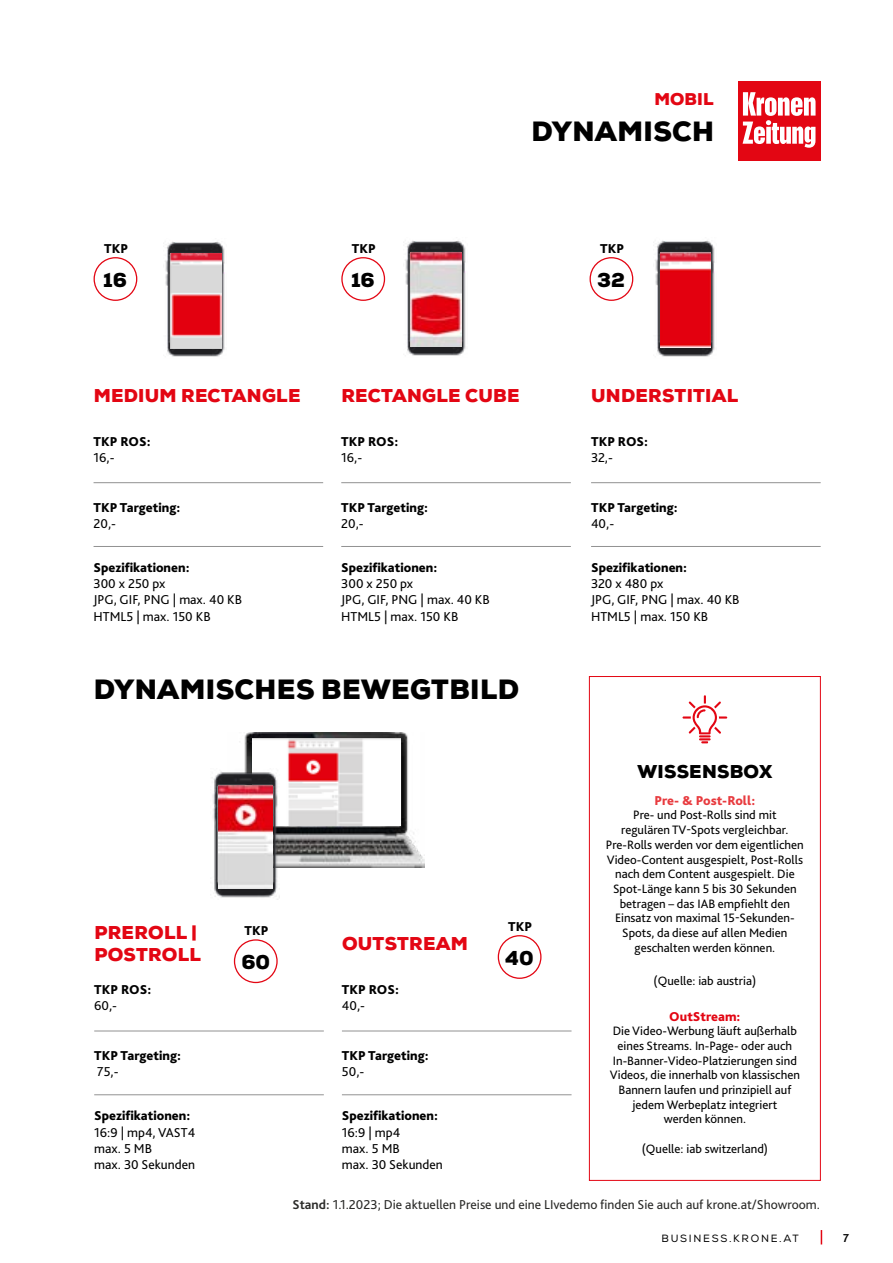
<style>
.page{position:relative;width:893px;height:1263px;background:#fff}
.page>*{position:absolute;margin:0;border:0;box-sizing:border-box;transform-origin:0 0}
.t1{font:900 27px "Nexa";letter-spacing:.015em;color:#000}
.t2{font:900 19.5px "Nexa";color:#000}
.t3{font:900 18px/21.6px "Nexa";letter-spacing:.015em;color:#e30613}
.t4{font:900 18px "Nexa";letter-spacing:.015em;color:#000}
.t5{font:900 16.5px "Nexa";letter-spacing:.005em;color:#e30613}
.t6{font:13.5px/16.2px "Bliss Pro";color:#000}
.t7{font:800 13.5px "Bliss Pro";color:#000}
.t8{font:13.5px "Bliss Pro";color:#2a2a28}
.t9{font:800 13.5px "Bliss Pro";color:#e83b3f}
.t10{font:800 13.5px "Bliss Pro";color:#e30613}
.t11{font:12.75px/14.7px "Bliss Pro";color:#000;text-align:center}
.t12{font:700 12px "Bliss Pro";color:#000}
.t13{font:10.5px "Nexa";letter-spacing:.165em;color:#000}
.s1{font-weight:700}
</style>
<div class="page">
<svg style="left:821px;top:1230px;width:1px;height:14px"></svg>
<div style="left:589px;top:676px;width:232px;height:505px;border:1px solid #e30613"></div>
<hr style="left:341px;top:482px;width:230px;height:1px;background:#929292">
<hr style="left:341px;top:546px;width:230px;height:1px;background:#929292">
<hr style="left:94px;top:482px;width:229px;height:1px;background:#929292">
<hr style="left:94px;top:546px;width:229px;height:1px;background:#929292">
<div style="left:94px;top:257px;width:43px;height:44px;border:1px solid #e30613;border-radius:50%"></div>
<div style="left:341px;top:257px;width:44px;height:44px;border:1px solid #e30613;border-radius:50%"></div>
<div style="left:589px;top:257px;width:44px;height:44px;border:1px solid #e30613;border-radius:50%"></div>
<img style="left:163px;top:241px;width:62px;height:116px">
<img style="left:171px;top:253px;width:50px;height:95px">
<img style="left:405px;top:240px;width:61px;height:116px">
<img style="left:411px;top:252px;width:50px;height:95px">
<img style="left:653px;top:240px;width:62px;height:117px">
<img style="left:660px;top:253px;width:51px;height:94px">
<hr style="left:591px;top:482px;width:230px;height:1px;background:#929292">
<hr style="left:591px;top:546px;width:230px;height:1px;background:#929292">
<hr style="left:342px;top:1031px;width:230px;height:1px;background:#929292">
<hr style="left:342px;top:1094px;width:230px;height:1px;background:#929292">
<div style="left:234px;top:939px;width:44px;height:44px;border:1px solid #e30613;border-radius:50%"></div>
<div style="left:498px;top:935px;width:43px;height:44px;border:1px solid #e30613;border-radius:50%"></div>
<hr style="left:94px;top:1031px;width:230px;height:1px;background:#929292">
<hr style="left:94px;top:1094px;width:230px;height:1px;background:#929292">
<img style="left:239px;top:733px;width:185px;height:134px">
<img style="left:253px;top:739px;width:148px;height:87px">
<img style="left:212px;top:769px;width:67px;height:131px">
<img style="left:218px;top:785px;width:55px;height:103px">
<div style="left:738px;top:81px;width:83px;height:80px;background:#e30613"></div>
<svg style="left:743px;top:92px;width:72px;height:56px"></svg>
<svg style="left:683px;top:695px;width:44px;height:48px"></svg>
<p class="t5" style="left:654px;top:88px;width:61px">MOBIL</p>
<h1 class="t1" style="left:531px;top:114px;width:184px">DYNAMISCH</h1>
<p class="t7" style="left:104px;top:240px;width:26px">TKP</p>
<h2 class="t2" style="left:103px;top:267px;width:25px">16</h2>
<h3 class="t3" style="left:94px;top:385px;width:208px">MEDIUM RECTANGLE</h3>
<p class="t7" style="left:94px;top:433px;width:59px">TKP ROS:</p>
<p class="t6" style="left:94px;top:449px;width:23px">16,-</p>
<p class="t7" style="left:94px;top:499px;width:88px">TKP Targeting:</p>
<p class="t6" style="left:94px;top:515px;width:24px">20,-</p>
<p class="t7" style="left:94px;top:559px;width:98px">Spezifikationen:</p>
<p class="t6" style="left:94px;top:576px;width:150px">300 x 250 px<br>JPG, GIF, PNG | max. 40 KB<br>HTML5 | max. 150 KB</p>
<p class="t7" style="left:352px;top:240px;width:26px">TKP</p>
<h2 class="t2" style="left:351px;top:267px;width:25px">16</h2>
<h3 class="t3" style="left:341px;top:385px;width:180px">RECTANGLE CUBE</h3>
<p class="t7" style="left:341px;top:433px;width:59px">TKP ROS:</p>
<p class="t6" style="left:341px;top:449px;width:23px">16,-</p>
<p class="t7" style="left:341px;top:499px;width:88px">TKP Targeting:</p>
<p class="t6" style="left:341px;top:515px;width:24px">20,-</p>
<p class="t7" style="left:341px;top:559px;width:98px">Spezifikationen:</p>
<p class="t6" style="left:341px;top:576px;width:150px">300 x 250 px<br>JPG, GIF, PNG | max. 40 KB<br>HTML5 | max. 150 KB</p>
<h1 class="t1" style="left:94px;top:671px;width:427px">DYNAMISCHES BEWEGTBILD</h1>
<p class="t7" style="left:600px;top:240px;width:26px">TKP</p>
<h2 class="t2" style="left:597px;top:267px;width:29px">32</h2>
<h3 class="t3" style="left:591px;top:385px;width:149px">UNDERSTITIAL</h3>
<p class="t7" style="left:591px;top:433px;width:59px">TKP ROS:</p>
<p class="t6" style="left:591px;top:449px;width:23px">32,-</p>
<p class="t7" style="left:591px;top:499px;width:88px">TKP Targeting:</p>
<p class="t6" style="left:591px;top:515px;width:25px">40,-</p>
<p class="t7" style="left:591px;top:559px;width:98px">Spezifikationen:</p>
<p class="t6" style="left:591px;top:576px;width:150px">320 x 480 px<br>JPG, GIF, PNG | max. 40 KB<br>HTML5 | max. 150 KB</p>
<h3 class="t4" style="left:638px;top:759px;width:136px">WISSENSBOX</h3>
<h3 class="t3" style="left:94px;top:922px;width:108px">PREROLL |<br>POSTROLL</h3>
<p class="t7" style="left:94px;top:981px;width:59px">TKP ROS:</p>
<p class="t6" style="left:94px;top:997px;width:24px">60,-</p>
<p class="t7" style="left:94px;top:1047px;width:88px">TKP Targeting:</p>
<p class="t6" style="left:97px;top:1063px;width:23px">75,-</p>
<p class="t7" style="left:94px;top:1107px;width:98px">Spezifikationen:</p>
<p class="t6" style="left:94px;top:1124px;width:102px">16:9 | mp4, VAST4 max. 5 MB<br>max. 30 Sekunden</p>
<p class="t7" style="left:244px;top:922px;width:26px">TKP</p>
<h2 class="t2" style="left:241px;top:949px;width:30px">60</h2>
<h3 class="t3" style="left:342px;top:933px;width:127px">OUTSTREAM</h3>
<p class="t7" style="left:342px;top:981px;width:59px">TKP ROS:</p>
<p class="t6" style="left:342px;top:997px;width:25px">40,-</p>
<p class="t7" style="left:342px;top:1047px;width:88px">TKP Targeting:</p>
<p class="t6" style="left:342px;top:1063px;width:24px">50,-</p>
<p class="t7" style="left:342px;top:1107px;width:98px">Spezifikationen:</p>
<p class="t6" style="left:342px;top:1124px;width:102px">16:9 | mp4<br>max. 5 MB<br>max. 30 Sekunden</p>
<p class="t7" style="left:508px;top:918px;width:26px">TKP</p>
<h2 class="t2" style="left:505px;top:945px;width:30px">40</h2>
<p class="t9" style="left:654px;top:792px;width:102px">Pre- &amp; Post-Roll:</p>
<p class="t11" style="left:606px;top:808px;width:199px">Pre- und Post-Rolls sind mit<br>regulären TV-Spots vergleichbar.<br>Pre-Rolls werden vor dem eigentlichen Video-Content ausgespielt, Post-Rolls nach dem Content ausgespielt. Die Spot-Länge kann 5 bis 30 Sekunden betragen – das IAB empfiehlt den Einsatz von maximal 15-Sekunden-Spots, da diese auf allen Medien geschalten werden können.</p>
<p class="t11" style="left:654px;top:973px;width:104px">(Quelle: iab austria)</p>
<p class="t10" style="left:669px;top:1008px;width:73px">OutStream:</p>
<p class="t11" style="left:610px;top:1023px;width:192px">Die Video-Werbung läuft außerhalb eines Streams. In-Page- oder auch<br>In-Banner-Video-Platzierungen sind<br>Videos, die innerhalb von klassischen<br>Bannern laufen und prinzipiell auf jedem Werbeplatz integriert<br>werden können.</p>
<p class="t11" style="left:642px;top:1141px;width:128px">(Quelle: iab switzerland)</p>
<p class="t8" style="left:293px;top:1196px;width:529px"><span class="s1">Stand:</span> 1.1.2023; Die aktuellen Preise und eine LIvedemo finden Sie auch auf krone.at/Showroom.</p>
<p class="t13" style="left:662px;top:1232px;width:139px">BUSINESS.KRONE.AT</p>
<p class="t12" style="left:843px;top:1230px;width:7px">7</p>
</div>
